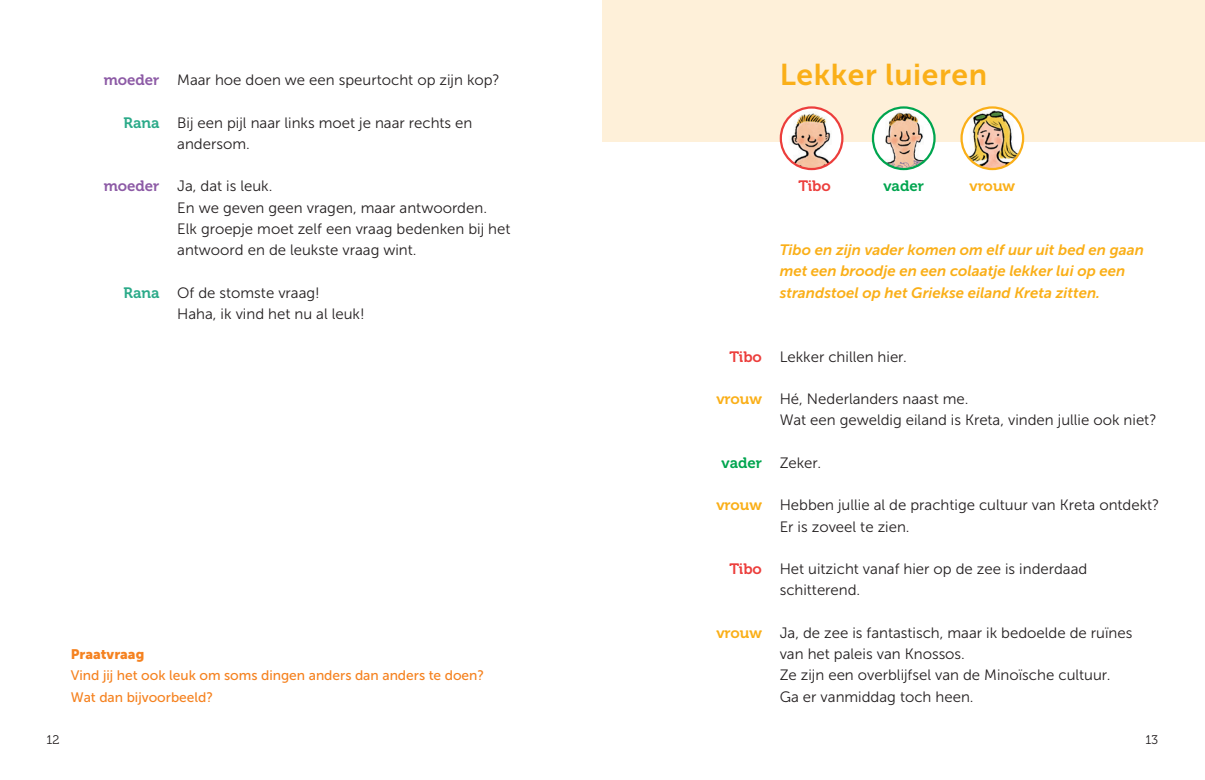
<style>
.page{position:relative;width:1205px;height:780px;background:#fff}
.page>*{position:absolute;margin:0;border:0;box-sizing:border-box;transform-origin:0 0}
.t1{font:30px "Museo Sans 700";letter-spacing:.02em;color:#faaf18}
.t2{font:15px/21.2px "Museo Sans 300";color:#231f20}
.t3{font:italic 15px/21.2px "Museo Sans 700";color:#faaf18}
.t4{font:15px "Museo 700";color:#00a54f}
.t5{font:15px "Museo 700";color:#faaf18}
.t6{font:15px "Museo 700";color:#ec3e3c}
.t7{font:13.75px/21.2px "Museo Sans 500";color:#f58220}
.t8{font:13.75px "Museo Sans 900";color:#f58220}
.t9{font:12.5px "Museo 300";color:#231f20}
.s1{font-family:"Museo 700";color:#8d5ba6}
.s2{font-family:"Museo 700";color:#2baa89}
.s3{font-family:"Museo 700";color:#ec3e3c}
.s4{font-family:"Museo 700";color:#faaf18}
.s5{font-family:"Museo 700";color:#00a54f}
</style>
<div class="page">
<div style="left:602px;top:0;width:603px;height:142px;background:#fef0d9"></div>
<img style="left:781px;top:107px;width:61px;height:62px;border-radius:31px">
<div style="left:780px;top:106px;width:63px;height:64px;border:2px solid #ec3e3c;border-radius:50%"></div>
<img style="left:873px;top:107px;width:61px;height:62px;border-radius:31px">
<div style="left:872px;top:106px;width:63px;height:64px;border:2px solid #00a54f;border-radius:50%"></div>
<img style="left:961px;top:107px;width:62px;height:62px;border-radius:31px">
<div style="left:960px;top:106px;width:64px;height:64px;border:2px solid #faaf18;border-radius:50%"></div>
<p class="t2" style="left:104px;top:69px;width:398px"><span class="s1">moeder</span> Maar hoe doen we een speurtocht op zijn kop?</p>
<p class="t2" style="left:177px;top:112px;width:297px;text-indent:-54px"><span class="s2">Rana</span> Bij een pijl naar links moet je naar rechts en andersom.</p>
<p class="t2" style="left:177px;top:176px;width:335px;text-indent:-73px"><span class="s1">moeder</span> Ja, dat is leuk.<br>En we geven geen vragen, maar antwoorden.<br>Elk groepje moet zelf een vraag bedenken bij het antwoord en de leukste vraag wint.</p>
<p class="t2" style="left:177px;top:282px;width:189px;text-indent:-54px"><span class="s2">Rana</span> Of de stomste vraag!<br>Haha, ik vind het nu al leuk!</p>
<p class="t8" style="left:71px;top:646px;width:75px">Praatvraag</p>
<p class="t7" style="left:71px;top:665px;width:415px">Vind jij het ook leuk om soms dingen anders dan anders te doen?<br>Wat dan bijvoorbeeld?</p>
<h1 class="t1" style="left:780px;top:58px;width:209px">Lekker luieren</h1>
<p class="t6" style="left:798px;top:178px;width:34px">Tibo</p>
<p class="t4" style="left:883px;top:178px;width:42px">vader</p>
<p class="t5" style="left:969px;top:178px;width:47px">vrouw</p>
<p class="t3" style="left:780px;top:239px;width:366px">Tibo en zijn vader komen om elf uur uit bed en gaan met een broodje en een colaatje lekker lui op een strandstoel op het Griekse eiland Kreta zitten.</p>
<p class="t2" style="left:729px;top:346px;width:179px"><span class="s3">Tibo</span> Lekker chillen hier.</p>
<p class="t2" style="left:780px;top:388px;width:378px;text-indent:-63px"><span class="s4">vrouw</span> Hé, Nederlanders naast me.<br>Wat een geweldig eiland is Kreta, vinden jullie ook niet?</p>
<p class="t2" style="left:721px;top:452px;width:101px"><span class="s5">vader</span> Zeker.</p>
<p class="t2" style="left:780px;top:494px;width:381px;text-indent:-63px"><span class="s4">vrouw</span> Hebben jullie al de prachtige cultuur van Kreta ontdekt?<br>Er is zoveel te zien.</p>
<p class="t2" style="left:780px;top:558px;width:309px;text-indent:-50px"><span class="s3">Tibo</span> Het uitzicht vanaf hier op de zee is inderdaad schitterend.</p>
<p class="t2" style="left:780px;top:622px;width:354px;text-indent:-63px"><span class="s4">vrouw</span> Ja, de zee is fantastisch, maar ik bedoelde de ruïnes van het paleis van Knossos.<br>Ze zijn een overblijfsel van de Minoïsche cultuur.<br>Ga er vanmiddag toch heen.</p>
<p class="t9" style="left:47px;top:733px;width:14px">12</p>
<p class="t9" style="left:1145px;top:733px;width:14px">13</p>
</div>
